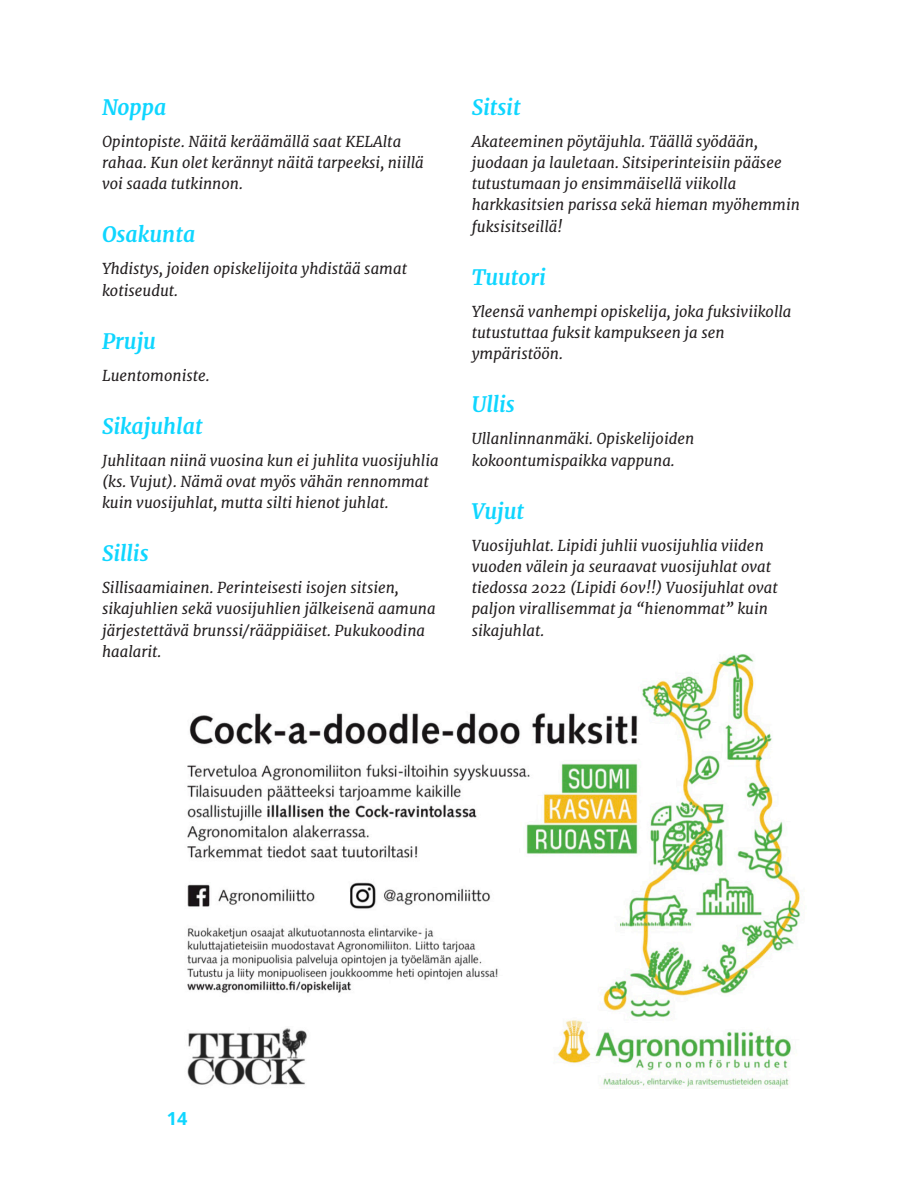
<style>
.page{position:relative;width:918px;height:1188px;background:#fff}
.page>*{position:absolute;margin:0;border:0;box-sizing:border-box;transform-origin:0 0}
.Short_Blurb_Header{font:italic 700 21px "Merriweather";color:#0fd6ff}
.Body_Text_-_Left{font:italic 700 21px "Merriweather";color:#0fd6ff}
.Editor_s_Position{font:700 18px "Open Sans";color:#0fd6ff}
.Body_Text_-_Left-2{font:italic 15px/21.3px "Merriweather";color:#231f20}
</style>
<div class="page">
<img style="left:187px;top:654px;width:615px;height:434px">
<p class="Body_Text_-_Left" style="left:102px;top:94px;width:66px">Noppa</p>
<p class="Body_Text_-_Left-2" style="left:102px;top:131px;width:323px">Opintopiste. Näitä keräämällä saat KELAlta rahaa. Kun olet kerännyt näitä tarpeeksi, niillä voi saada tutkinnon.</p>
<p class="Short_Blurb_Header" style="left:102px;top:222px;width:95px">Osakunta</p>
<p class="Body_Text_-_Left-2" style="left:102px;top:258px;width:307px">Yhdistys, joiden opiskelijoita yhdistää samat kotiseudut.</p>
<p class="Short_Blurb_Header" style="left:102px;top:328px;width:55px">Pruju</p>
<p class="Body_Text_-_Left-2" style="left:102px;top:365px;width:109px">Luentomoniste.</p>
<p class="Short_Blurb_Header" style="left:102px;top:413px;width:102px">Sikajuhlat</p>
<p class="Body_Text_-_Left-2" style="left:102px;top:450px;width:338px">Juhlitaan niinä vuosina kun ei juhlita vuosijuhlia (ks. Vujut). Nämä ovat myös vähän rennommat kuin vuosijuhlat, mutta silti hienot juhlat.</p>
<p class="Short_Blurb_Header" style="left:102px;top:541px;width:48px">Sillis</p>
<p class="Body_Text_-_Left-2" style="left:102px;top:577px;width:335px">Sillisaamiainen. Perinteisesti isojen sitsien, sikajuhlien sekä vuosijuhlien jälkeisenä aamuna järjestettävä brunssi/rääppiäiset. Pukukoodina haalarit.</p>
<p class="Short_Blurb_Header" style="left:472px;top:94px;width:50px">Sitsit</p>
<p class="Body_Text_-_Left-2" style="left:472px;top:131px;width:330px">Akateeminen pöytäjuhla. Täällä syödään, juodaan ja lauletaan. Sitsiperinteisiin pääsee tutustumaan jo ensimmäisellä viikolla harkkasitsien parissa sekä hieman myöhemmin fuksisitseillä!</p>
<p class="Short_Blurb_Header" style="left:472px;top:264px;width:76px">Tuutori</p>
<p class="Body_Text_-_Left-2" style="left:472px;top:301px;width:321px">Yleensä vanhempi opiskelija, joka fuksiviikolla tutustuttaa fuksit kampukseen ja sen ympäristöön.</p>
<p class="Short_Blurb_Header" style="left:472px;top:392px;width:45px">Ullis</p>
<p class="Body_Text_-_Left-2" style="left:472px;top:428px;width:224px">Ullanlinnanmäki. Opiskelijoiden kokoontumispaikka vappuna.</p>
<p class="Short_Blurb_Header" style="left:472px;top:498px;width:54px">Vujut</p>
<p class="Body_Text_-_Left-2" style="left:472px;top:535px;width:308px">Vuosijuhlat. Lipidi juhlii vuosijuhlia viiden vuoden välein ja seuraavat vuosijuhlat ovat tiedossa 2022 (Lipidi 60v!!) Vuosijuhlat ovat paljon virallisemmat ja “hienommat” kuin sikajuhlat.</p>
<p class="Editor_s_Position" style="left:167px;top:1105px;width:22px">14</p>
</div>
